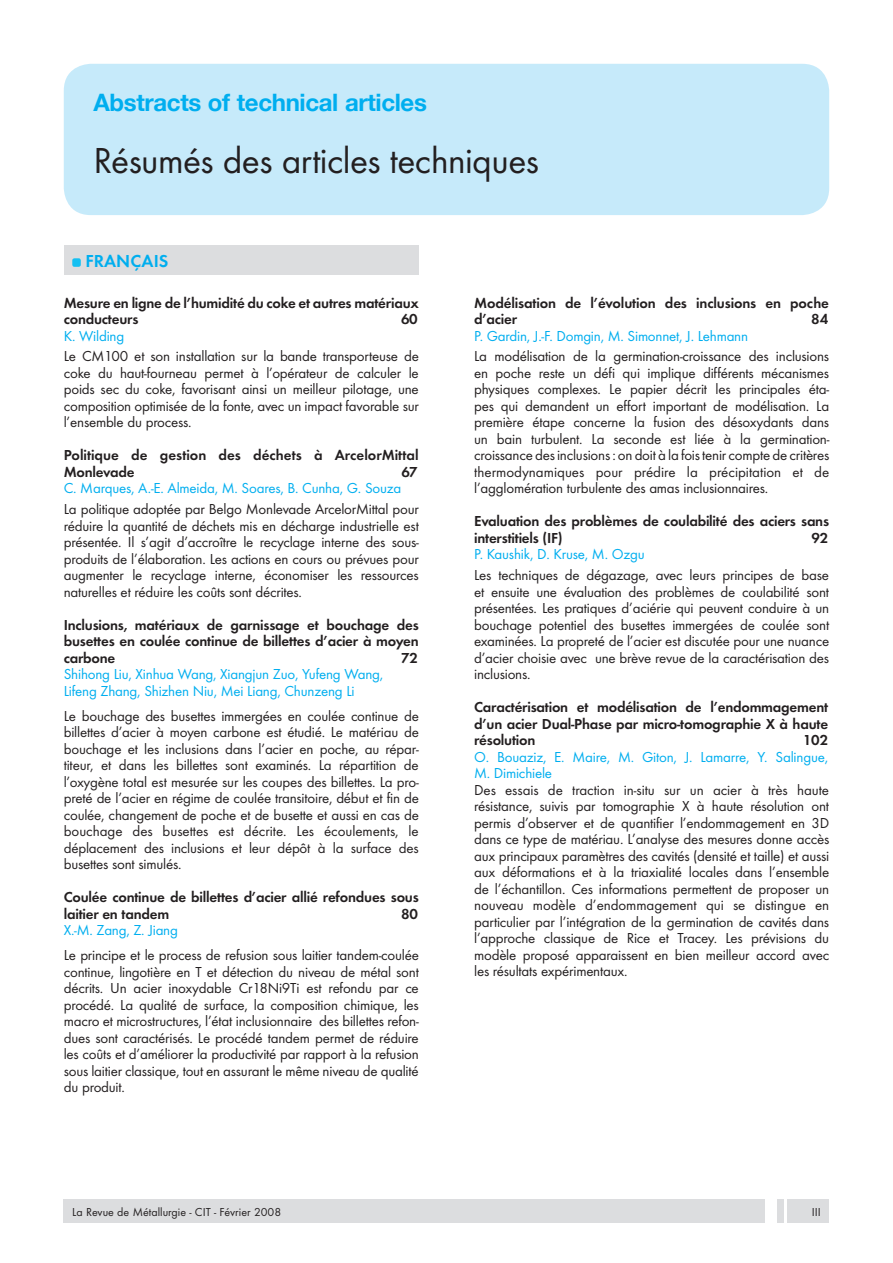
<style>
.page{position:relative;width:893px;height:1263px;background:#fff}
.page>*{position:absolute;margin:0;border:0;box-sizing:border-box;transform-origin:0 0}
.t1{font:37.5px "Futura T";letter-spacing:-.015em;color:#231f20}
.t2{font:700 24px "Helvetica Neue";letter-spacing:-.015em;color:#00aeef}
.t3{font:600 18px "Futura T";color:#00aeef}
.t4{font:15px/16.5px "Futura T";letter-spacing:-.015em;color:#231f20;text-align:justify}
.t5{font:600 15px/16.5px "Futura T";letter-spacing:-.015em;color:#231f20}
.t6{font:15px/16.5px "Futura T";letter-spacing:-.015em;color:#00aeef}
.t7{font:12px "Futura T";color:#231f20}
</style>
<div class="page">
<div style="left:64px;top:64px;width:765px;height:151px;background:#c6eafa;border-radius:27px"></div>
<div style="left:64px;top:245px;width:354px;height:30px;background:#dcdddf"></div>
<div style="left:72px;top:258px;width:9px;height:9px;background:#15c0f2;border-radius:2px"></div>
<div style="left:64px;top:1199px;width:765px;height:23px;background:#dcdddf"></div>
<div style="left:765px;top:1197px;width:12px;height:27px;background:#fff"></div>
<hr style="left:784px;top:1197px;width:3px;height:28px;background:#fff">
<h2 class="t2" style="left:94px;top:88px;width:335px">Abstracts of technical articles</h2>
<h1 class="t1" style="left:94px;top:139px;width:447px">Résumés des articles techniques</h1>
<p class="t3" style="left:85px;top:250px;width:84px">FRANÇAIS</p>
<p class="t5" style="left:64px;top:294px;width:357px">Mesure en ligne de l’humidité du coke et autres matériaux conducteurs</p>
<p class="t5" style="left:401px;top:311px;width:18px">60</p>
<p class="t6" style="left:64px;top:327px;width:62px">K. Wilding</p>
<p class="t4" style="left:64px;top:348px;width:357px">Le CM100 et son installation sur la bande transporteuse de coke du haut-fourneau permet à l’opérateur de calculer le poids sec du coke, favorisant ainsi un meilleur pilotage, une composition optimisée de la fonte, avec un impact favorable sur l’ensemble du process.</p>
<p class="t5" style="left:64px;top:447px;width:356px">Politique de gestion des déchets à ArcelorMittal<br>Monlevade</p>
<p class="t5" style="left:401px;top:463px;width:18px">67</p>
<p class="t6" style="left:64px;top:480px;width:339px">C. Marques, A.-E. Almeida, M. Soares, B. Cunha, G. Souza</p>
<p class="t4" style="left:64px;top:501px;width:357px">La politique adoptée par Belgo Monlevade ArcelorMittal pour réduire la quantité de déchets mis en décharge industrielle est présentée. Il s’agit d’accroître le recyclage interne des sous&shy;produits de l’élaboration. Les actions en cours ou prévues pour augmenter le recyclage interne, économiser les ressources naturelles et réduire les coûts sont décrites.</p>
<p class="t5" style="left:64px;top:616px;width:357px;text-align:justify">Inclusions, matériaux de garnissage et bouchage des busettes en coulée continue de billettes d’acier à moyen carbone</p>
<p class="t5" style="left:401px;top:649px;width:18px">72</p>
<p class="t6" style="left:64px;top:666px;width:321px">Shihong Liu, Xinhua Wang, Xiangjun Zuo, Yufeng Wang,<br>Lifeng Zhang, Shizhen Niu, Mei Liang, Chunzeng Li</p>
<p class="t4" style="left:64px;top:707px;width:357px">Le bouchage des busettes immergées en coulée continue de billettes d’acier à moyen carbone est étudié. Le matériau de bouchage et les inclusions dans l’acier en poche, au répar&shy;titeur, et dans les billettes sont examinés. La répartition de l’oxygène total est mesurée sur les coupes des billettes. La pro&shy;preté de l’acier en régime de coulée transitoire, début et fin de coulée, changement de poche et de busette et aussi en cas de bouchage des busettes est décrite. Les écoulements, le déplacement des inclusions et leur dépôt à la surface des busettes sont simulés.</p>
<p class="t5" style="left:64px;top:889px;width:356px">Coulée continue de billettes d’acier allié refondues sous laitier en tandem</p>
<p class="t5" style="left:401px;top:905px;width:18px">80</p>
<p class="t6" style="left:64px;top:922px;width:116px">X.-M. Zang, Z. Jiang</p>
<p class="t4" style="left:64px;top:947px;width:357px">Le principe et le process de refusion sous laitier tandem-coulée continue, lingotière en T et détection du niveau de métal sont décrits. Un acier inoxydable Cr18Ni9Ti est refondu par ce procédé. La qualité de surface, la composition chimique, les macro et microstructures, l’état inclusionnaire des billettes refon&shy;dues sont caractérisés. Le procédé tandem permet de réduire les coûts et d’améliorer la productivité par rapport à la refusion sous laitier classique, tout en assurant le même niveau de qualité du produit.</p>
<p class="t5" style="left:474px;top:294px;width:356px">Modélisation de l’évolution des inclusions en poche d’acier</p>
<p class="t5" style="left:811px;top:311px;width:18px">84</p>
<p class="t6" style="left:474px;top:327px;width:276px">P. Gardin, J.-F. Domgin, M. Simonnet, J. Lehmann</p>
<p class="t4" style="left:474px;top:348px;width:357px">La modélisation de la germination-croissance des inclusions en poche reste un défi qui implique différents mécanismes physiques complexes. Le papier décrit les principales éta&shy;pes qui demandent un effort important de modélisation. La première étape concerne la fusion des désoxydants dans un bain turbulent. La seconde est liée à la germination&shy;croissance des inclusions : on doit à la fois tenir compte de critères thermodynamiques pour prédire la précipitation et de l’agglomération turbulente des amas inclusionnaires.</p>
<p class="t5" style="left:474px;top:513px;width:357px">Evaluation des problèmes de coulabilité des aciers sans interstitiels (IF)</p>
<p class="t5" style="left:811px;top:529px;width:18px">92</p>
<p class="t6" style="left:474px;top:546px;width:172px">P. Kaushik, D. Kruse, M. Ozgu</p>
<p class="t4" style="left:474px;top:567px;width:357px">Les techniques de dégazage, avec leurs principes de base et ensuite une évaluation des problèmes de coulabilité sont présentées. Les pratiques d’aciérie qui peuvent conduire à un bouchage potentiel des busettes immergées de coulée sont examinées. La propreté de l’acier est discutée pour une nuance d’acier choisie avec une brève revue de la caractérisation des inclusions.</p>
<p class="t5" style="left:474px;top:699px;width:356px;text-align:justify">Caractérisation et modélisation de l’endommagement d’un acier Dual-Phase par micro-tomographie X à haute résolution</p>
<p class="t5" style="left:803px;top:732px;width:26px">102</p>
<p class="t6" style="left:474px;top:748px;width:355px">O. Bouaziz, E. Maire, M. Giton, J. Lamarre, Y. Salingue,<br>M. Dimichiele</p>
<p class="t4" style="left:474px;top:781px;width:357px">Des essais de traction in-situ sur un acier à très haute résistance, suivis par tomographie X à haute résolution ont permis d’observer et de quantifier l’endommagement en 3D dans ce type de matériau. L’analyse des mesures donne accès aux principaux paramètres des cavités (densité et taille) et aussi aux déformations et à la triaxialité locales dans l’ensemble de l’échantillon. Ces informations permettent de proposer un nouveau modèle d’endommagement qui se distingue en particulier par l’intégration de la germination de cavités dans l’approche classique de Rice et Tracey. Les prévisions du modèle proposé apparaissent en bien meilleur accord avec les résultats expérimentaux.</p>
<p class="t7" style="left:72px;top:1205px;width:210px">La Revue de Métallurgie - CIT - Février 2008</p>
<p class="t7" style="left:812px;top:1205px;width:10px">III</p>
</div>
